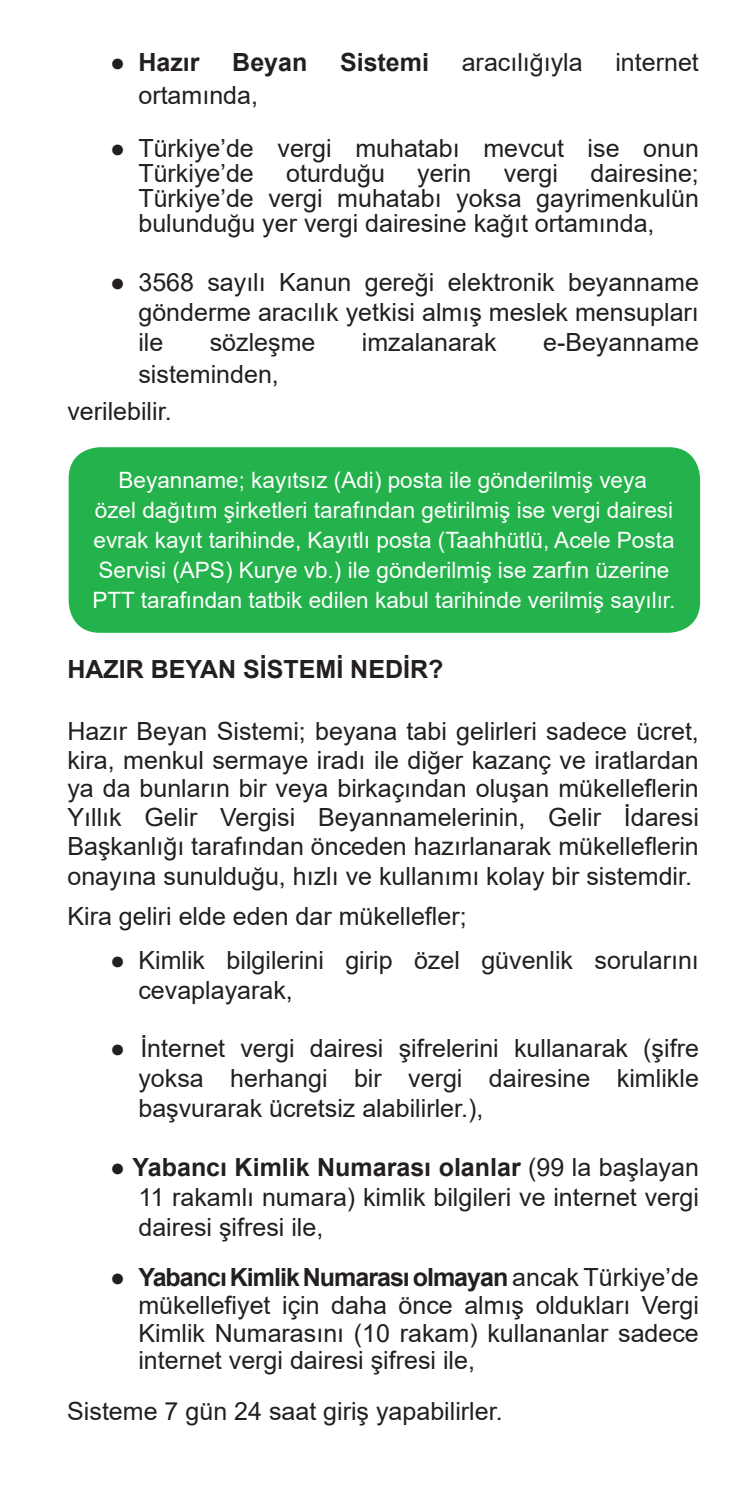
<style>
.page{position:relative;width:745px;height:1489px;background:#fff}
.page>*{position:absolute;margin:0;border:0;box-sizing:border-box;transform-origin:0 0}
.t1{font:25px/30px "Arial";color:#231f20;text-align:justify}
.t2{font:700 25px "Arial";color:#231f20}
.t3{font:22.5px/30px "Arial";color:#fff;text-align:center}
.s1{font-weight:400}
.s2{font-weight:700}
</style>
<div class="page">
<div style="left:70px;top:448px;width:628px;height:183px;background:#23b24b;border-radius:30px"></div>
<div style="left:69px;top:447px;width:630px;height:185px;border:2px solid #23b24b;border-radius:30px"></div>
<p class="t2" style="left:110px;top:45px;width:91px"><span class="s1">●</span> Hazır</p>
<p class="t2" style="left:232px;top:45px;width:77px">Beyan</p>
<p class="t2" style="left:340px;top:45px;width:90px">Sistemi</p>
<p class="t1" style="left:461px;top:47px;width:122px">aracılığıyla</p>
<p class="t1" style="left:615px;top:47px;width:85px">internet</p>
<p class="t1" style="left:138px;top:80px;width:121px">ortamında,</p>
<p class="t1" style="left:138px;top:136px;width:561px;line-height:25px;text-indent:-28px">● Türkiye’de vergi muhatabı mevcut ise onun<br>Türkiye’de</p>
<p class="t1" style="left:138px;top:161px;width:561px;line-height:25px;text-indent:451px">dairesine; Türkiye’de vergi muhatabı yoksa gayrimenkulün bulunduğu yer vergi dairesine kağıt ortamında,</p>
<p class="t1" style="left:138px;top:267px;width:561px;text-indent:-28px">● 3568 sayılı Kanun gereği elektronik beyanname gönderme aracılık yetkisi almış meslek mensupları ile</p>
<p class="t1" style="left:286px;top:158px;width:100px">oturduğu</p>
<p class="t1" style="left:417px;top:158px;width:56px">yerin</p>
<p class="t1" style="left:503px;top:158px;width:56px">vergi</p>
<p class="t1" style="left:210px;top:327px;width:107px">sözleşme</p>
<p class="t1" style="left:361px;top:327px;width:136px">imzalanarak</p>
<p class="t1" style="left:542px;top:327px;width:157px">e-Beyanname</p>
<p class="t1" style="left:138px;top:359px;width:142px">sisteminden,</p>
<p class="t1" style="left:67px;top:395px;width:106px">verilebilir.</p>
<p class="t3" style="left:92px;top:465px;width:584px">Beyanname; kayıtsız (Adi) posta ile gönderilmiş veya<br>özel dağıtım şirketleri tarafından getirilmiş ise vergi dairesi evrak kayıt tarihinde, Kayıtlı posta (Taahhütlü, Acele Posta Servisi (APS) Kurye vb.) ile gönderilmiş ise zarfın üzerine PTT tarafından tatbik edilen kabul tarihinde verilmiş sayılır.</p>
<p class="t2" style="left:67px;top:651px;width:377px">HAZIR BEYAN SİSTEMİ NEDİR?</p>
<p class="t1" style="left:67px;top:716px;width:632px;line-height:29px">Hazır Beyan Sistemi; beyana tabi gelirleri sadece ücret, kira, menkul sermaye iradı ile diğer kazanç ve iratlardan ya da bunların bir veya birkaçından oluşan mükelleflerin Yıllık Gelir Vergisi Beyannamelerinin, Gelir İdaresi Başkanlığı tarafından önceden hazırlanarak mükelleflerin onayına sunulduğu, hızlı ve kullanımı kolay bir sistemdir.</p>
<p class="t1" style="left:67px;top:900px;width:400px">Kira geliri elde eden dar mükellefler;</p>
<p class="t1" style="left:138px;top:944px;width:561px;text-indent:-28px">● Kimlik bilgilerini girip özel güvenlik sorularını cevaplayarak,</p>
<p class="t1" style="left:138px;top:1033px;width:561px;text-indent:-28px">● İnternet vergi dairesi şifrelerini kullanarak (şifre yoksa herhangi bir vergi dairesine kimlikle başvurarak ücretsiz alabilirler.),</p>
<p class="t1" style="left:138px;top:1151px;width:561px;text-indent:-28px">● <span class="s2">Yabancı Kimlik Numarası olanlar</span> (99 la başlayan 11 rakamlı numara) kimlik bilgileri ve internet vergi dairesi şifresi ile,</p>
<p class="t1" style="left:138px;top:1263px;width:561px;line-height:27.5px;text-indent:-28px">● <span class="s2">Yabancı Kimlik Numarası olmayan</span> ancak Türkiye’de mükellefiyet için daha önce almış oldukları Vergi Kimlik Numarasını (10 rakam) kullananlar sadece internet vergi dairesi şifresi ile,</p>
<p class="t1" style="left:67px;top:1396px;width:436px">Sisteme 7 gün 24 saat giriş yapabilirler.</p>
</div>
